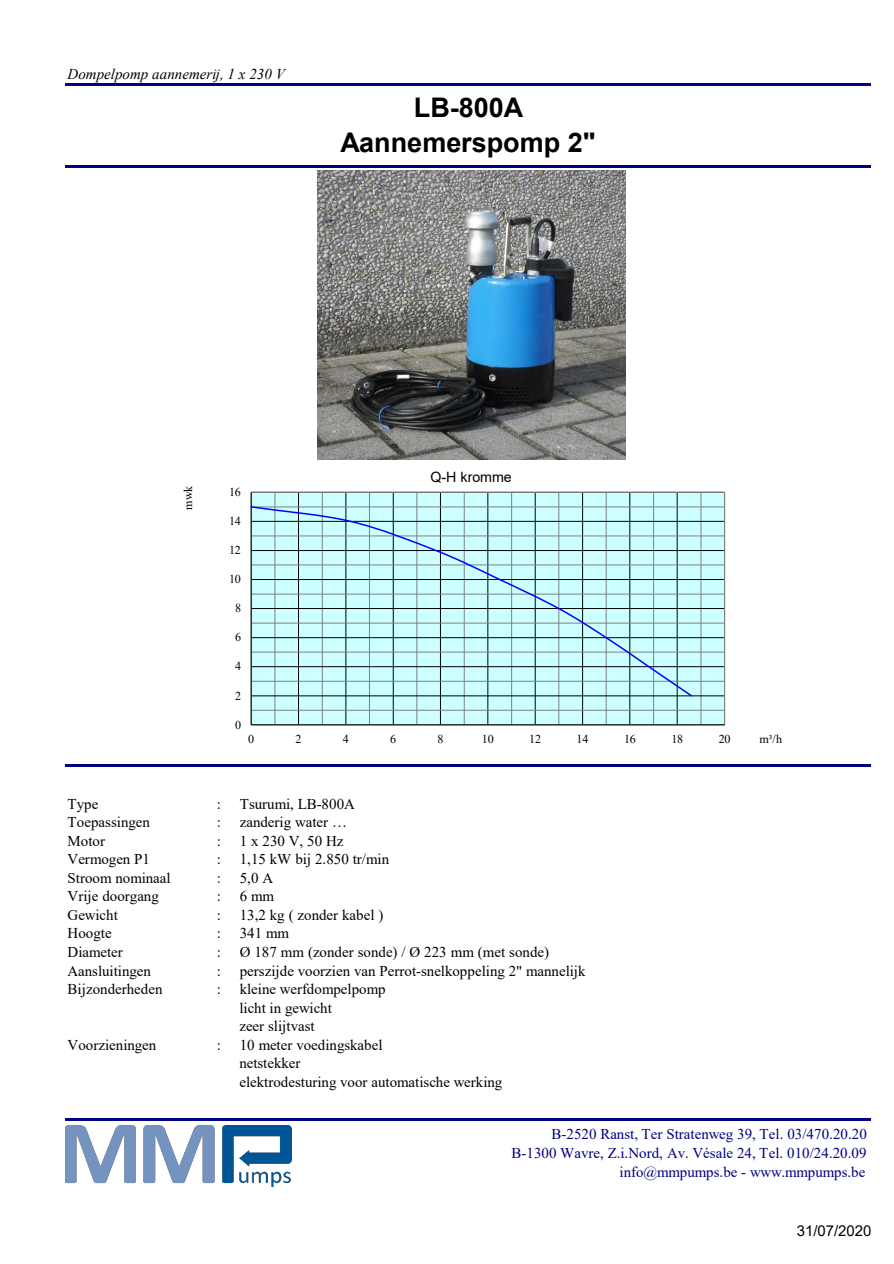
<style>
.page{position:relative;width:894px;height:1264px;background:#fff}
.page>*{position:absolute;margin:0;border:0;box-sizing:border-box;transform-origin:0 0}
.t1{font:700 27px/34.5px "Arial";color:#000;text-align:center}
.t2{font:15px/18.6px "Times New Roman";color:#000}
.t3{font:15px/19.2px "Times New Roman";color:#000080;text-align:right}
.t4{font:italic 15px "Times New Roman";letter-spacing:.005em;color:#000}
.t5{font:15px "Arial";color:#000}
.t6{font:14.25px "Arial";color:#000}
.t7{font:12px "Times New Roman";letter-spacing:-.01em;color:#000}
</style>
<div class="page">
<hr style="left:65px;top:83px;width:805px;height:3px;background:#000080">
<hr style="left:65px;top:165px;width:805px;height:3px;background:#000080">
<hr style="left:65px;top:764px;width:805px;height:3px;background:#000080">
<hr style="left:65px;top:1118px;width:805px;height:3px;background:#000080">
<div style="left:251px;top:492px;width:473px;height:232px;background:#cff"></div>
<hr style="left:274px;top:492px;width:1px;height:232px;background:#808080">
<hr style="left:322px;top:492px;width:1px;height:232px;background:#808080">
<hr style="left:369px;top:492px;width:1px;height:232px;background:#808080">
<hr style="left:416px;top:492px;width:1px;height:232px;background:#808080">
<hr style="left:463px;top:492px;width:1px;height:232px;background:#808080">
<hr style="left:511px;top:492px;width:1px;height:232px;background:#808080">
<hr style="left:558px;top:492px;width:1px;height:232px;background:#808080">
<hr style="left:605px;top:492px;width:1px;height:232px;background:#808080">
<hr style="left:653px;top:492px;width:1px;height:232px;background:#808080">
<hr style="left:700px;top:492px;width:1px;height:232px;background:#808080">
<hr style="left:298px;top:492px;width:1px;height:232px;background:#000">
<hr style="left:345px;top:492px;width:1px;height:232px;background:#000">
<hr style="left:393px;top:492px;width:1px;height:232px;background:#000">
<hr style="left:440px;top:492px;width:1px;height:232px;background:#000">
<hr style="left:487px;top:492px;width:1px;height:232px;background:#000">
<hr style="left:534px;top:492px;width:1px;height:232px;background:#000">
<hr style="left:582px;top:492px;width:1px;height:232px;background:#000">
<hr style="left:629px;top:492px;width:1px;height:232px;background:#000">
<hr style="left:676px;top:492px;width:1px;height:232px;background:#000">
<hr style="left:251px;top:710px;width:473px;height:1px;background:#808080">
<hr style="left:251px;top:681px;width:473px;height:1px;background:#808080">
<hr style="left:251px;top:651px;width:473px;height:1px;background:#808080">
<hr style="left:251px;top:622px;width:473px;height:1px;background:#808080">
<hr style="left:251px;top:593px;width:473px;height:1px;background:#808080">
<hr style="left:251px;top:564px;width:473px;height:1px;background:#808080">
<hr style="left:251px;top:535px;width:473px;height:1px;background:#808080">
<hr style="left:251px;top:506px;width:473px;height:1px;background:#808080">
<hr style="left:251px;top:695px;width:473px;height:1px;background:#000">
<hr style="left:251px;top:666px;width:473px;height:1px;background:#000">
<hr style="left:251px;top:637px;width:473px;height:1px;background:#000">
<hr style="left:251px;top:608px;width:473px;height:1px;background:#000">
<hr style="left:251px;top:579px;width:473px;height:1px;background:#000">
<hr style="left:251px;top:550px;width:473px;height:1px;background:#000">
<hr style="left:251px;top:521px;width:473px;height:1px;background:#000">
<hr style="left:251px;top:724px;width:473px;height:1px;background:#000">
<hr style="left:251px;top:492px;width:1px;height:232px;background:#000">
<svg style="left:250px;top:505px;width:443px;height:192px"></svg>
<img style="left:318px;top:171px;width:307px;height:288px">
<img style="left:65px;top:1125px;width:227px;height:60px">
<p class="t4" style="left:68px;top:69px;width:219px">Dompelpomp aannemerĳ, 1 x 230 V</p>
<h1 class="t1" style="left:340px;top:93px;width:256px">LB-800A<br>Aannemerspomp 2"</h1>
<p class="t7" style="left:184px;top:509px;width:25px;rotate:-90deg">mwk</p>
<p class="t7" style="left:229px;top:487px;width:13px">16</p>
<p class="t7" style="left:229px;top:517px;width:13px">14</p>
<p class="t7" style="left:229px;top:546px;width:13px">12</p>
<p class="t6" style="left:430px;top:471px;width:83px">Q-H kromme</p>
<p class="t7" style="left:229px;top:575px;width:13px">10</p>
<p class="t7" style="left:235px;top:604px;width:8px">8</p>
<p class="t7" style="left:235px;top:633px;width:8px">6</p>
<p class="t7" style="left:235px;top:662px;width:8px">4</p>
<p class="t7" style="left:235px;top:691px;width:8px">2</p>
<p class="t7" style="left:235px;top:720px;width:8px">0</p>
<p class="t7" style="left:248px;top:734px;width:8px">0</p>
<p class="t7" style="left:295px;top:734px;width:8px">2</p>
<p class="t7" style="left:343px;top:734px;width:8px">4</p>
<p class="t7" style="left:390px;top:734px;width:8px">6</p>
<p class="t7" style="left:437px;top:734px;width:8px">8</p>
<p class="t7" style="left:482px;top:734px;width:13px">10</p>
<p class="t7" style="left:529px;top:734px;width:13px">12</p>
<p class="t7" style="left:576px;top:734px;width:13px">14</p>
<p class="t7" style="left:623px;top:734px;width:13px">16</p>
<p class="t7" style="left:671px;top:734px;width:13px">18</p>
<p class="t7" style="left:718px;top:734px;width:13px">20</p>
<p class="t2" style="left:68px;top:795px;width:32px">Type</p>
<p class="t2" style="left:217px;top:795px;width:6px">:</p>
<p class="t2" style="left:240px;top:795px;width:117px">Tsurumi, LB-800A</p>
<p class="t2" style="left:68px;top:814px;width:84px">Toepassingen</p>
<p class="t2" style="left:217px;top:814px;width:6px">:</p>
<p class="t2" style="left:240px;top:814px;width:109px">zanderig water …</p>
<p class="t2" style="left:68px;top:832px;width:39px">Motor</p>
<p class="t2" style="left:217px;top:832px;width:6px">:</p>
<p class="t2" style="left:240px;top:832px;width:105px">1 x 230 V, 50 Hz</p>
<p class="t2" style="left:68px;top:851px;width:84px">Vermogen P1</p>
<p class="t2" style="left:217px;top:851px;width:6px">:</p>
<p class="t2" style="left:240px;top:851px;width:151px">1,15 kW bĳ 2.850 tr/min</p>
<p class="t2" style="left:68px;top:869px;width:105px">Stroom nominaal</p>
<p class="t2" style="left:217px;top:869px;width:6px">:</p>
<p class="t2" style="left:240px;top:869px;width:35px">5,0 A</p>
<p class="t2" style="left:68px;top:888px;width:93px">Vrije doorgang</p>
<p class="t2" style="left:217px;top:888px;width:6px">:</p>
<p class="t2" style="left:240px;top:888px;width:36px">6 mm</p>
<p class="t2" style="left:68px;top:907px;width:52px">Gewicht</p>
<p class="t2" style="left:217px;top:907px;width:6px">:</p>
<p class="t2" style="left:240px;top:907px;width:145px">13,2 kg ( zonder kabel )</p>
<p class="t2" style="left:68px;top:925px;width:46px">Hoogte</p>
<p class="t2" style="left:217px;top:925px;width:6px">:</p>
<p class="t2" style="left:240px;top:925px;width:51px">341 mm</p>
<p class="t2" style="left:68px;top:944px;width:57px">Diameter</p>
<p class="t2" style="left:217px;top:944px;width:6px">:</p>
<p class="t2" style="left:240px;top:944px;width:311px">Ø 187 mm (zonder sonde) / Ø 223 mm (met sonde)</p>
<p class="t2" style="left:68px;top:962px;width:85px">Aansluitingen</p>
<p class="t2" style="left:217px;top:962px;width:6px">:</p>
<p class="t2" style="left:240px;top:962px;width:347px">perszijde voorzien van Perrot-snelkoppeling 2" mannelijk</p>
<p class="t2" style="left:68px;top:981px;width:97px">Bijzonderheden</p>
<p class="t2" style="left:217px;top:981px;width:6px">:</p>
<p class="t2" style="left:239px;top:981px;width:148px">kleine werfdompelpomp licht in gewicht<br>zeer slijtvast</p>
<p class="t2" style="left:68px;top:1036px;width:90px">Voorzieningen</p>
<p class="t2" style="left:217px;top:1036px;width:6px">:</p>
<p class="t2" style="left:239px;top:1036px;width:264px">10 meter voedingskabel<br>netstekker<br>elektrodesturing voor automatische werking</p>
<p class="t7" style="left:759px;top:734px;width:24px">m³/h</p>
<p class="t3" style="left:511px;top:1125px;width:356px">B-2520 Ranst, Ter Stratenweg 39, Tel. 03/470.20.20<br>B-1300 Wavre, Z.i.Nord, Av. Vésale 24, Tel. 010/24.20.09 info@mmpumps.be - www.mmpumps.be</p>
<p class="t5" style="left:796px;top:1225px;width:76px">31/07/2020</p>
</div>
